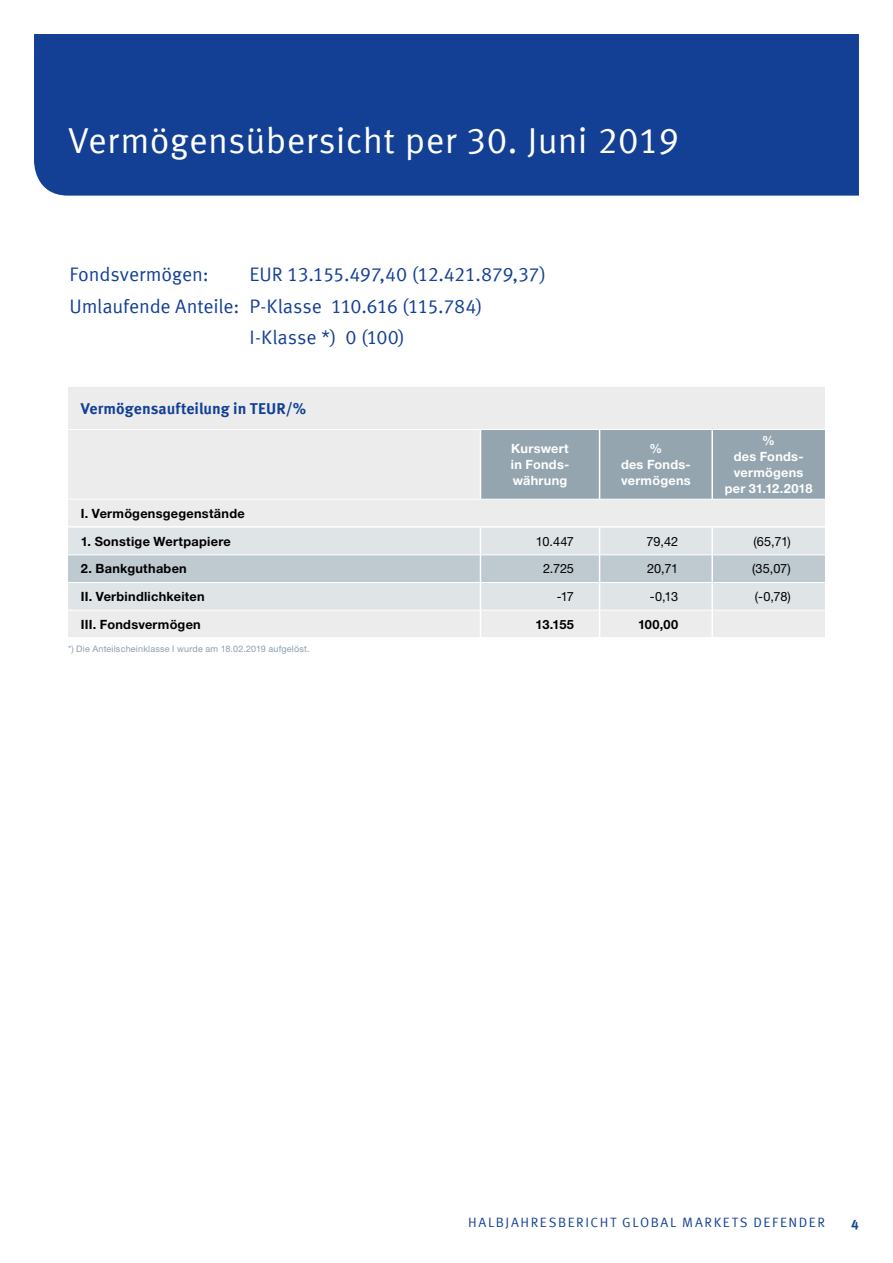
<style>
.page{position:relative;width:893px;height:1263px;background:#fff}
.page>*{position:absolute;margin:0;border:0;box-sizing:border-box;transform-origin:0 0}
.t1{font:36px "Meta Offc Pro Norm";letter-spacing:.005em;color:#fff}
.t2{font:19.5px "Meta Offc Pro Norm";letter-spacing:-.01em;color:#134094}
.t3{font:700 15.75px "Meta Offc Pro";color:#134094}
.t4{font:13.5px "Meta Offc Pro Norm";letter-spacing:.12em;color:#134094}
.t5{font:700 13.5px "Meta Offc Pro";color:#134094}
.t6{font:700 12.75px "Helvetica Neue LTW1 G";letter-spacing:.02em;color:#000}
.t7{font:700 12.75px/15.9px "Helvetica Neue LTW1 G";letter-spacing:.02em;color:#fff;text-align:center}
.t8{font:12.75px "Helvetica Neue LTW1 G";letter-spacing:-.01em;color:#000}
.t9{font:9px "Helvetica Neue LTW1 G";letter-spacing:.02em;color:#8b9eb1}
</style>
<div class="page">
<div style="left:34px;top:34px;width:825px;height:162px;background:#134094"></div>
<div style="left:68px;top:387px;width:757px;height:139px;background:#ececed"></div>
<div style="left:481px;top:430px;width:344px;height:69px;background:#94a5b0"></div>
<hr style="left:68px;top:429px;width:412px;height:1px;background:#fff">
<hr style="left:480px;top:429px;width:120px;height:1px;background:#fff">
<hr style="left:600px;top:429px;width:112px;height:1px;background:#fff">
<hr style="left:712px;top:429px;width:113px;height:1px;background:#fff">
<hr style="left:68px;top:499px;width:412px;height:1px;background:#fff">
<hr style="left:480px;top:499px;width:120px;height:1px;background:#fff">
<hr style="left:600px;top:499px;width:112px;height:1px;background:#fff">
<hr style="left:712px;top:499px;width:113px;height:1px;background:#fff">
<hr style="left:480px;top:430px;width:1px;height:69px;background:#fff">
<hr style="left:599px;top:430px;width:1px;height:69px;background:#fff">
<svg style="left:68px;top:528px;width:757px;height:109px"></svg>
<hr style="left:711px;top:430px;width:2px;height:69px;background:#fff">
<hr style="left:711px;top:528px;width:2px;height:27px;background:#fff">
<hr style="left:711px;top:555px;width:2px;height:27px;background:#fff">
<hr style="left:711px;top:582px;width:2px;height:28px;background:#fff">
<hr style="left:711px;top:610px;width:2px;height:27px;background:#fff">
<h1 class="t1" style="left:68px;top:113px;width:613px">Vermögensübersicht per 30. Juni 2019</h1>
<h2 class="t2" style="left:70px;top:259px;width:141px">Fondsvermögen:</h2>
<h2 class="t2" style="left:250px;top:259px;width:298px">EUR 13.155.497,40 (12.421.879,37)</h2>
<h2 class="t2" style="left:70px;top:291px;width:414px">Umlaufende Anteile: P-Klasse 110.616 (115.784)</h2>
<h2 class="t2" style="left:250px;top:323px;width:157px">I-Klasse *) 0 (100)</h2>
<p class="t3" style="left:81px;top:396px;width:227px">Vermögensaufteilung in TEUR/%</p>
<p class="t7" style="left:511px;top:440px;width:60px;text-align:justify">Kurswert in Fonds&shy;währung</p>
<p class="t7" style="left:621px;top:440px;width:71px">%<br>des Fonds&shy;vermögens</p>
<p class="t7" style="left:725px;top:432px;width:89px">%<br>des Fonds&shy;vermögens per 31.12.2018</p>
<p class="t6" style="left:81px;top:505px;width:165px">I. Vermögensgegenstände</p>
<p class="t6" style="left:81px;top:533px;width:152px">1. Sonstige Wertpapiere</p>
<p class="t8" style="left:536px;top:533px;width:40px">10.447</p>
<p class="t8" style="left:647px;top:533px;width:33px">79,42</p>
<p class="t8" style="left:753px;top:533px;width:39px">(65,71)</p>
<p class="t6" style="left:81px;top:561px;width:108px">2. Bankguthaben</p>
<p class="t8" style="left:543px;top:561px;width:32px">2.725</p>
<p class="t8" style="left:647px;top:561px;width:33px">20,71</p>
<p class="t8" style="left:752px;top:561px;width:40px">(35,07)</p>
<p class="t6" style="left:81px;top:588px;width:125px">II. Verbindlichkeiten</p>
<p class="t8" style="left:557px;top:588px;width:19px">-17</p>
<p class="t8" style="left:650px;top:588px;width:30px">-0,13</p>
<p class="t8" style="left:755px;top:588px;width:38px">(-0,78)</p>
<p class="t6" style="left:81px;top:616px;width:122px">III. Fondsvermögen</p>
<p class="t6" style="left:536px;top:616px;width:40px">13.155</p>
<p class="t6" style="left:638px;top:616px;width:42px">100,00</p>
<p class="t9" style="left:68px;top:643px;width:243px">*) Die Anteilscheinklasse I wurde am 18.02.2019 aufgelöst.</p>
<p class="t4" style="left:468px;top:1211px;width:358px">HALBJAHRESBERICHT GLOBAL MARKETS DEFENDER</p>
<p class="t5" style="left:851px;top:1214px;width:9px">4</p>
</div>
